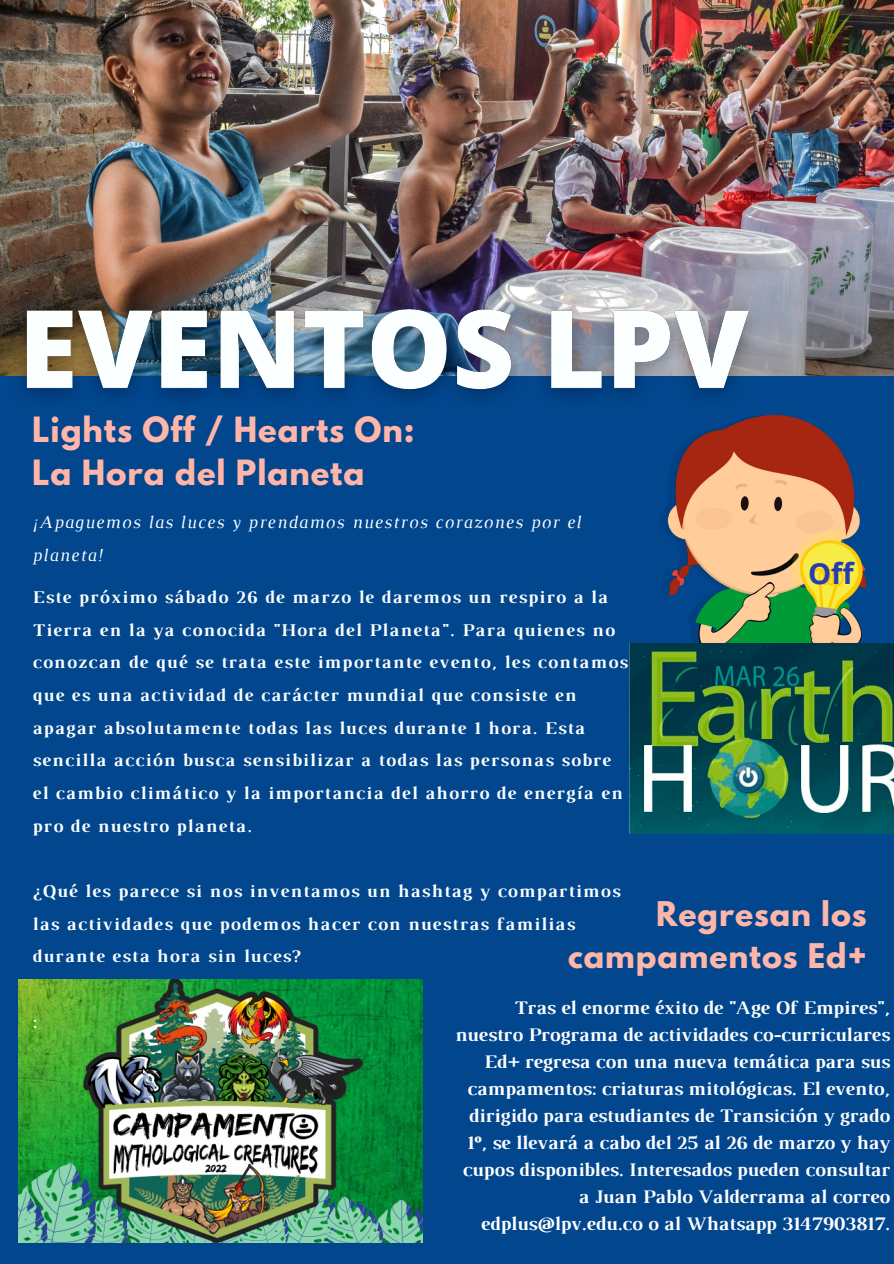
<style>
.page{position:relative;width:894px;height:1264px;background:#fff}
.page>*{position:absolute;margin:0;border:0;box-sizing:border-box;transform-origin:0 0}
.t1{font:700 30.75px "League Spartan";letter-spacing:.03em;color:#ffb6a9}
.t2{font:700 30.15px/41.7px "League Spartan";letter-spacing:.03em;color:#ffb6a9;text-align:right}
.t3{font:700 29.1px "Open Sans";color:#253cb4}
.t4{font:700 19.5px/27px "Luthier";color:#fff;text-align:right}
.t5{font:700 18.3px/32.7px "Luthier";letter-spacing:.07em;color:#fcffff}
.t6{font:italic 18.3px/32.7px "Luthier";letter-spacing:.07em;color:#fcffff}
</style>
<div class="page">
<div style="left:0;top:0;width:893px;height:1263px;background:#02468e"></div>
<img style="left:0;top:0;width:893px;height:375px">
<img style="left:18px;top:979px;width:405px;height:263px">
<img style="left:660px;top:415px;width:206px;height:228px">
<img style="left:629px;top:643px;width:264px;height:190px">
<img style="left:0;top:248px;width:775px;height:202px">
<p class="t1" style="left:32px;top:414px;width:384px">Lights Off / Hearts On:</p>
<p class="t1" style="left:32px;top:457px;width:334px">La Hora del Planeta</p>
<p class="t6" style="left:32px;top:507px;width:550px">¡Apaguemos las luces y prendamos nuestros corazones por el planeta!</p>
<p class="t5" style="left:32px;top:582px;width:596px">Este próximo sábado 26 de marzo le daremos un respiro a la Tierra en la ya conocida "Hora del Planeta". Para quienes no conozcan de qué se trata este importante evento, les contamos que es una actividad de carácter mundial que consiste en apagar absolutamente todas las luces durante 1 hora. Esta sencilla acción busca sensibilizar a todas las personas sobre el cambio climático y la importancia del ahorro de energía en pro de nuestro planeta.</p>
<p class="t3" style="left:807px;top:553px;width:47px">Off</p>
<p class="t5" style="left:32px;top:876px;width:589px">¿Qué les parece si nos inventamos un hashtag y compartimos las actividades que podemos hacer con nuestras familias durante esta hora sin luces?</p>
<p class="t2" style="left:568px;top:897px;width:300px">Regresan los campamentos Ed+</p>
<p class="t4" style="left:454px;top:995px;width:436px">Tras el enorme éxito de "Age Of Empires", nuestro Programa de actividades co-curriculares Ed+ regresa con una nueva temática para sus campamentos: criaturas mitológicas. El evento, dirigido para estudiantes de Transición y grado 1º, se llevará a cabo del 25 al 26 de marzo y hay cupos disponibles. Interesados pueden consultar a Juan Pablo Valderrama al correo edplus@lpv.edu.co o al Whatsapp 3147903817.</p>
<p class="t5" style="left:32px;top:1006px;width:6px">:</p>
</div>
